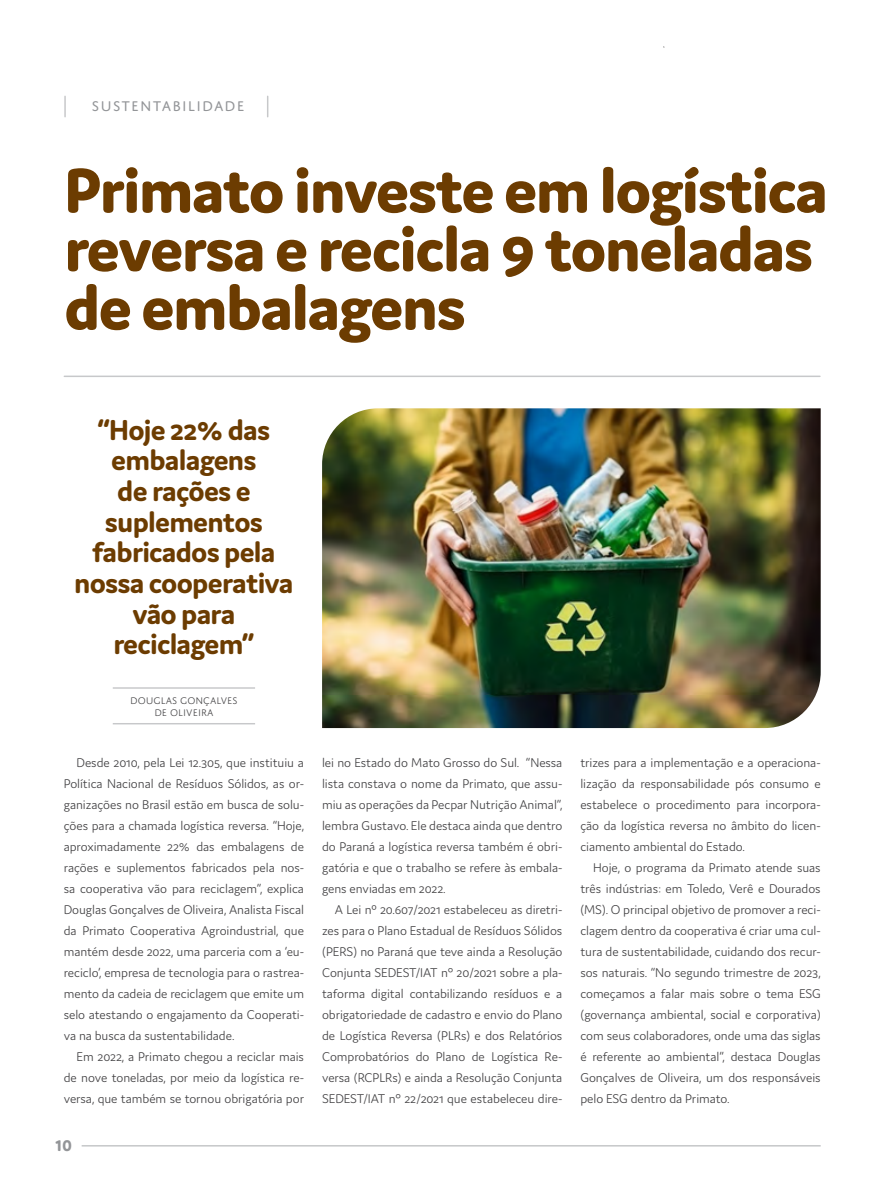
<style>
.page{position:relative;width:893px;height:1191px;background:#fff}
.page>*{position:absolute;margin:0;border:0;box-sizing:border-box;transform-origin:0 0}
.t1{font:800 67.5px/58.5px "Domus";letter-spacing:-.025em;color:#6c3c01}
.t2{font:700 30.6px/30.6px "Domus";letter-spacing:-.025em;color:#6c3c01;text-align:center}
.t3{font:700 16.5px "Domus Titling";color:#939598}
.t4{font:15px "Domus Titling";letter-spacing:.075em;color:#939598}
.t5{font:300 13.5px/21px "Domus";letter-spacing:-.005em;color:#414042;text-align:justify}
.t6{font:300 10.2px/11.7px "Domus Titling";color:#414042;text-align:center}
</style>
<div class="page">
<hr style="left:82px;top:1145px;width:739px;height:1px;background:#c5c7c9">
<hr style="left:64px;top:96px;width:2px;height:21px;background:#c7c8ca">
<svg style="left:267px;top:96px;width:1px;height:21px"></svg>
<hr style="left:64px;top:375px;width:756px;height:2px;background:#c7c8ca">
<img style="left:322px;top:408px;width:499px;height:320px">
<hr style="left:113px;top:687px;width:142px;height:1px;background:#c7c8ca">
<hr style="left:113px;top:723px;width:142px;height:1px;background:#c7c8ca">
<p class="t4" style="left:92px;top:97px;width:154px">SUSTENTABILIDADE</p>
<h1 class="t1" style="left:64px;top:160px;width:765px">Primato investe em logística reversa e recicla 9 toneladas de embalagens</h1>
<h2 class="t2" style="left:74px;top:414px;width:221px">“Hoje 22% das embalagens<br>de rações e suplementos fabricados pela nossa cooperativa vão para reciclagem”</h2>
<p class="t6" style="left:130px;top:695px;width:109px">DOUGLAS GONÇALVES<br>DE OLIVEIRA</p>
<p class="t5" style="left:64px;top:752px;width:242px;text-indent:13px">Desde 2010, pela Lei 12.305, que instituiu a Política Nacional de Resíduos Sólidos, as or&shy;ganizações no Brasil estão em busca de solu&shy;ções para a chamada logística reversa. “Hoje, aproximadamente 22% das embalagens de rações e suplementos fabricados pela nos&shy;sa cooperativa vão para reciclagem”, explica Douglas Gonçalves de Oliveira, Analista Fiscal da Primato Cooperativa Agroindustrial, que mantém desde 2022, uma parceria com a ‘eu&shy;reciclo’, empresa de tecnologia para o rastrea&shy;mento da cadeia de reciclagem que emite um selo atestando o engajamento da Cooperati&shy;va na busca da sustentabilidade.</p>
<p class="t5" style="left:64px;top:1046px;width:242px;text-indent:13px">Em 2022, a Primato chegou a reciclar mais de nove toneladas, por meio da logística re&shy;versa, que também se tornou obrigatória por</p>
<p class="t3" style="left:55px;top:1135px;width:18px">10</p>
<p class="t5" style="left:322px;top:752px;width:242px">lei no Estado do Mato Grosso do Sul. “Nessa lista constava o nome da Primato, que assu&shy;miu as operações da Pecpar Nutrição Animal”, lembra Gustavo. Ele destaca ainda que dentro do Paraná a logística reversa também é obri&shy;gatória e que o trabalho se refere às embala&shy;gens enviadas em 2022.</p>
<p class="t5" style="left:322px;top:899px;width:242px;text-indent:13px">A Lei nº 20.607/2021 estabeleceu as diretri&shy;zes para o Plano Estadual de Resíduos Sólidos (PERS) no Paraná que teve ainda a Resolução Conjunta SEDEST/IAT n° 20/2021 sobre a pla&shy;taforma digital contabilizando resíduos e a obrigatoriedade de cadastro e envio do Plano de Logística Reversa (PLRs) e dos Relatórios Comprobatórios do Plano de Logística Re&shy;versa (RCPLRs) e ainda a Resolução Conjunta SEDEST/IAT n° 22/2021 que estabeleceu dire-</p>
<p class="t5" style="left:580px;top:752px;width:242px">trizes para a implementação e a operaciona&shy;lização da responsabilidade pós consumo e estabelece o procedimento para incorpora&shy;ção da logística reversa no âmbito do licen&shy;ciamento ambiental do Estado.</p>
<p class="t5" style="left:580px;top:857px;width:242px;text-indent:13px">Hoje, o programa da Primato atende suas três indústrias: em Toledo, Verê e Dourados (MS). O principal objetivo de promover a reci&shy;clagem dentro da cooperativa é criar uma cul&shy;tura de sustentabilidade, cuidando dos recur&shy;sos naturais. “No segundo trimestre de 2023, começamos a falar mais sobre o tema ESG (governança ambiental, social e corporativa) com seus colaboradores, onde uma das siglas é referente ao ambiental”, destaca Douglas Gonçalves de Oliveira, um dos responsáveis pelo ESG dentro da Primato.</p>
</div>
